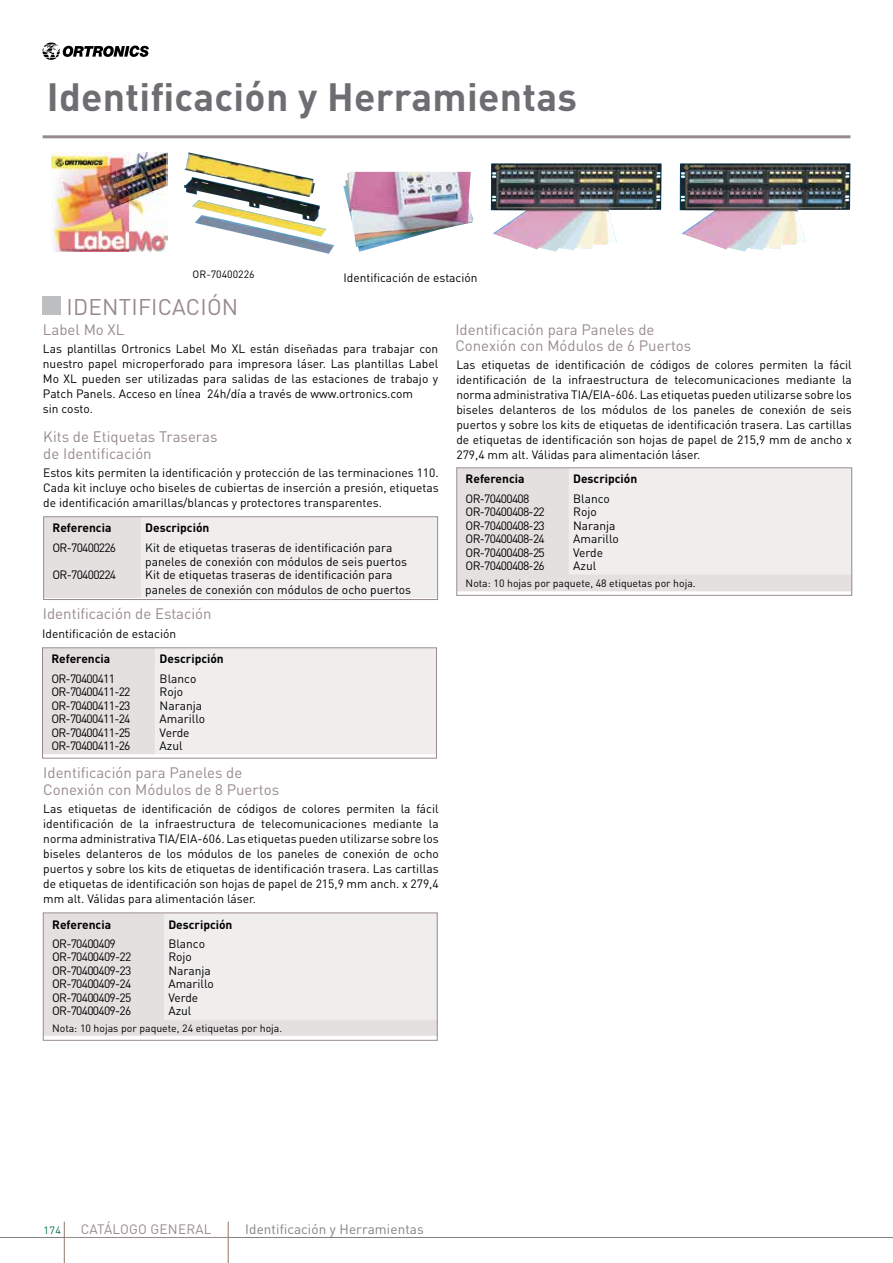
<style>
.page{position:relative;width:893px;height:1263px;background:#fff}
.page>*{position:absolute;margin:0;border:0;box-sizing:border-box;transform-origin:0 0}
.t1{font:700 39px "DIN Pro";letter-spacing:.01em;color:#6d6e71}
.t2{font:22.5px "DIN Pro";letter-spacing:.01em;color:#988a8d}
.t3{font:15px/16.5px "DIN Pro";color:#988a8d}
.t4{font:13.5px "DIN Pro";letter-spacing:.01em;color:#808285}
.t5{font:13.5px "DIN Pro";letter-spacing:.02em;color:#988a8d}
.t6{font:12px/15px "DIN Pro";color:#000;text-align:justify}
.t7{font:12px "DIN Pro";letter-spacing:-.06em;color:#000}
.t8{font:700 12px "DIN Pro";color:#000}
.t9{font:10.5px "DIN Pro";color:#000}
.t10{font:10.5px "DIN Pro";color:#00674e}
</style>
<div class="page">
<hr style="left:43px;top:135px;width:807px;height:3px;background:#988a8d">
<hr style="left:228px;top:1237px;width:665px;height:1px;background:#808285">
<hr style="left:64px;top:1222px;width:1px;height:41px;background:#988a8d">
<hr style="left:228px;top:1222px;width:1px;height:41px;background:#988a8d">
<hr style="left:64px;top:1237px;width:164px;height:1px;background:#988a8d">
<hr style="left:0;top:1237px;width:65px;height:1px;background:#808285">
<svg style="left:43px;top:42px;width:106px;height:18px"></svg>
<div style="left:43px;top:297px;width:18px;height:18px;background:#bcbec0"></div>
<div style="left:458px;top:469px;width:392px;height:122px;background:#e5e0e0"></div>
<div style="left:569px;top:469px;width:281px;height:105px;background:#f0eded"></div>
<div style="left:456px;top:467px;width:396px;height:129px;border:1px solid #988a8d"></div>
<div style="left:45px;top:914px;width:391px;height:122px;background:#e5e0e0"></div>
<div style="left:164px;top:914px;width:272px;height:105px;background:#f0eded"></div>
<div style="left:43px;top:912px;width:395px;height:129px;border:1px solid #988a8d"></div>
<svg style="left:45px;top:518px;width:391px;height:80px;background:#ede9e9"></svg>
<div style="left:43px;top:516px;width:395px;height:84px;border:1px solid #988a8d"></div>
<svg style="left:44px;top:649px;width:391px;height:105px;background:#ece9e9"></svg>
<div style="left:42px;top:647px;width:395px;height:111px;border:1px solid #988a8d"></div>
<img style="left:52px;top:152px;width:115px;height:100px">
<img style="left:184px;top:152px;width:150px;height:102px">
<img style="left:491px;top:163px;width:171px;height:89px">
<img style="left:343px;top:172px;width:130px;height:80px">
<img style="left:680px;top:163px;width:170px;height:89px">
<h1 class="t1" style="left:47px;top:71px;width:532px">Identificación y Herramientas</h1>
<p class="t9" style="left:193px;top:267px;width:64px">OR-70400226</p>
<p class="t6" style="left:343px;top:270px;width:136px">Identificación de estación</p>
<h2 class="t2" style="left:67px;top:291px;width:96px">Identi ficaci</h2>
<h2 class="t2" style="left:207px;top:291px;width:33px">ón</h2>
<p class="t3" style="left:43px;top:321px;width:83px">Label Mo XL</p>
<p class="t6" style="left:43px;top:341px;width:397px;text-align:left">Las plantillas Ortronics Label Mo XL están diseñadas para trabajar con nuestro papel microperforado para impresora láser. Las plantillas Label Mo XL pueden ser utilizadas para salidas de las estaciones de trabajo y Patch Panels. Acceso en línea 24h/día a través de www.ortronics.com<br>sin costo.</p>
<p class="t3" style="left:43px;top:428px;width:176px">Kits de Etiquetas Traseras de Identificación</p>
<p class="t6" style="left:43px;top:465px;width:397px">Estos kits permiten la identificación y protección de las terminaciones 110.<br>Cada kit incluye ocho biseles de cubiertas de inserción a presión, etiquetas de identificación amarillas/blancas y protectores transparentes.</p>
<p class="t8" style="left:53px;top:520px;width:60px">Referencia</p>
<p class="t8" style="left:145px;top:520px;width:66px">Descripción</p>
<p class="t7" style="left:53px;top:539px;width:65px">OR-70400226</p>
<p class="t6" style="left:145px;top:540px;width:263px;line-height:14.2px">Kit de etiquetas traseras de identificación para paneles de conexión con módulos de seis puertos</p>
<p class="t7" style="left:53px;top:567px;width:65px">OR-70400224</p>
<p class="t6" style="left:145px;top:567px;width:267px;line-height:14.2px">Kit de etiquetas traseras de identificación para paneles de conexión con módulos de ocho puertos</p>
<p class="t3" style="left:43px;top:605px;width:170px">Identificación de Estación</p>
<p class="t6" style="left:42px;top:626px;width:136px">Identificación de estación</p>
<p class="t8" style="left:51px;top:651px;width:60px">Referencia</p>
<p class="t8" style="left:160px;top:651px;width:66px">Descripción</p>
<p class="t7" style="left:51px;top:670px;width:65px">OR-70400411</p>
<p class="t6" style="left:160px;top:670px;width:38px">Blanco</p>
<p class="t7" style="left:51px;top:684px;width:81px">OR-70400411-22</p>
<p class="t6" style="left:160px;top:684px;width:25px">Rojo</p>
<p class="t7" style="left:51px;top:697px;width:81px">OR-70400411-23</p>
<p class="t6" style="left:160px;top:697px;width:44px">Naranja</p>
<p class="t7" style="left:51px;top:711px;width:81px">OR-70400411-24</p>
<p class="t6" style="left:160px;top:711px;width:47px">Amarillo</p>
<p class="t7" style="left:51px;top:724px;width:81px">OR-70400411-25</p>
<p class="t6" style="left:160px;top:724px;width:31px">Verde</p>
<p class="t7" style="left:51px;top:737px;width:81px">OR-70400411-26</p>
<p class="t6" style="left:160px;top:738px;width:25px">Azul</p>
<p class="t3" style="left:43px;top:764px;width:237px">Identificación para Paneles de<br>Conexión con Módulos de 8 Puertos</p>
<p class="t6" style="left:43px;top:801px;width:397px">Las etiquetas de identificación de códigos de colores permiten la fácil identificación de la infraestructura de telecomunicaciones mediante la norma administrativa TIA/EIA-606. Las etiquetas pueden utilizarse sobre los biseles delanteros de los módulos de los paneles de conexión de ocho puertos y sobre los kits de etiquetas de identificación trasera. Las cartillas de etiquetas de identificación son hojas de papel de 215,9 mm anch. x 279,4 mm alt. Válidas para alimentación láser.</p>
<p class="t8" style="left:52px;top:916px;width:60px">Referencia</p>
<p class="t8" style="left:168px;top:916px;width:66px">Descripción</p>
<p class="t7" style="left:52px;top:935px;width:65px">OR-70400409</p>
<p class="t6" style="left:168px;top:936px;width:38px">Blanco</p>
<p class="t7" style="left:52px;top:949px;width:81px">OR-70400409-22</p>
<p class="t6" style="left:168px;top:949px;width:25px">Rojo</p>
<p class="t7" style="left:52px;top:962px;width:81px">OR-70400409-23</p>
<p class="t6" style="left:168px;top:962px;width:44px">Naranja</p>
<p class="t7" style="left:52px;top:976px;width:81px">OR-70400409-24</p>
<p class="t6" style="left:168px;top:976px;width:47px">Amarillo</p>
<p class="t7" style="left:52px;top:989px;width:81px">OR-70400409-25</p>
<p class="t6" style="left:168px;top:989px;width:31px">Verde</p>
<p class="t7" style="left:52px;top:1002px;width:81px">OR-70400409-26</p>
<p class="t6" style="left:168px;top:1003px;width:25px">Azul</p>
<p class="t9" style="left:52px;top:1021px;width:232px">Nota: 10 hojas por paquete, 24 etiquetas por hoja.</p>
<p class="t3" style="left:455px;top:321px;width:237px">Identificación para Paneles de<br>Conexión con Módulos de 6 Puertos</p>
<p class="t6" style="left:456px;top:356px;width:397px">Las etiquetas de identificación de códigos de colores permiten la fácil identificación de la infraestructura de telecomunicaciones mediante la norma administrativa TIA/EIA-606. Las etiquetas pueden utilizarse sobre los biseles delanteros de los módulos de los paneles de conexión de seis puertos y sobre los kits de etiquetas de identificación trasera. Las cartillas de etiquetas de identificación son hojas de papel de 215,9 mm de ancho x 279,4 mm alt. Válidas para alimentación láser.</p>
<p class="t8" style="left:466px;top:471px;width:60px">Referencia</p>
<p class="t8" style="left:573px;top:471px;width:66px">Descripción</p>
<p class="t7" style="left:466px;top:490px;width:65px">OR-70400408</p>
<p class="t6" style="left:573px;top:490px;width:38px">Blanco</p>
<p class="t7" style="left:466px;top:504px;width:81px">OR-70400408-22</p>
<p class="t6" style="left:573px;top:504px;width:25px">Rojo</p>
<p class="t7" style="left:466px;top:517px;width:81px">OR-70400408-23</p>
<p class="t6" style="left:573px;top:517px;width:44px">Naranja</p>
<p class="t7" style="left:466px;top:531px;width:81px">OR-70400408-24</p>
<p class="t6" style="left:573px;top:531px;width:47px">Amarillo</p>
<p class="t7" style="left:466px;top:544px;width:81px">OR-70400408-25</p>
<p class="t6" style="left:573px;top:544px;width:31px">Verde</p>
<p class="t7" style="left:466px;top:557px;width:81px">OR-70400408-26</p>
<p class="t6" style="left:573px;top:558px;width:25px">Azul</p>
<p class="t9" style="left:466px;top:576px;width:232px">Nota: 10 hojas por paquete, 48 etiquetas por hoja.</p>
<p class="t10" style="left:43px;top:1223px;width:19px">174</p>
<p class="t5" style="left:81px;top:1220px;width:132px">CATálogo general</p>
<p class="t4" style="left:245px;top:1220px;width:180px">Identificación y Herramientas</p>
</div>
